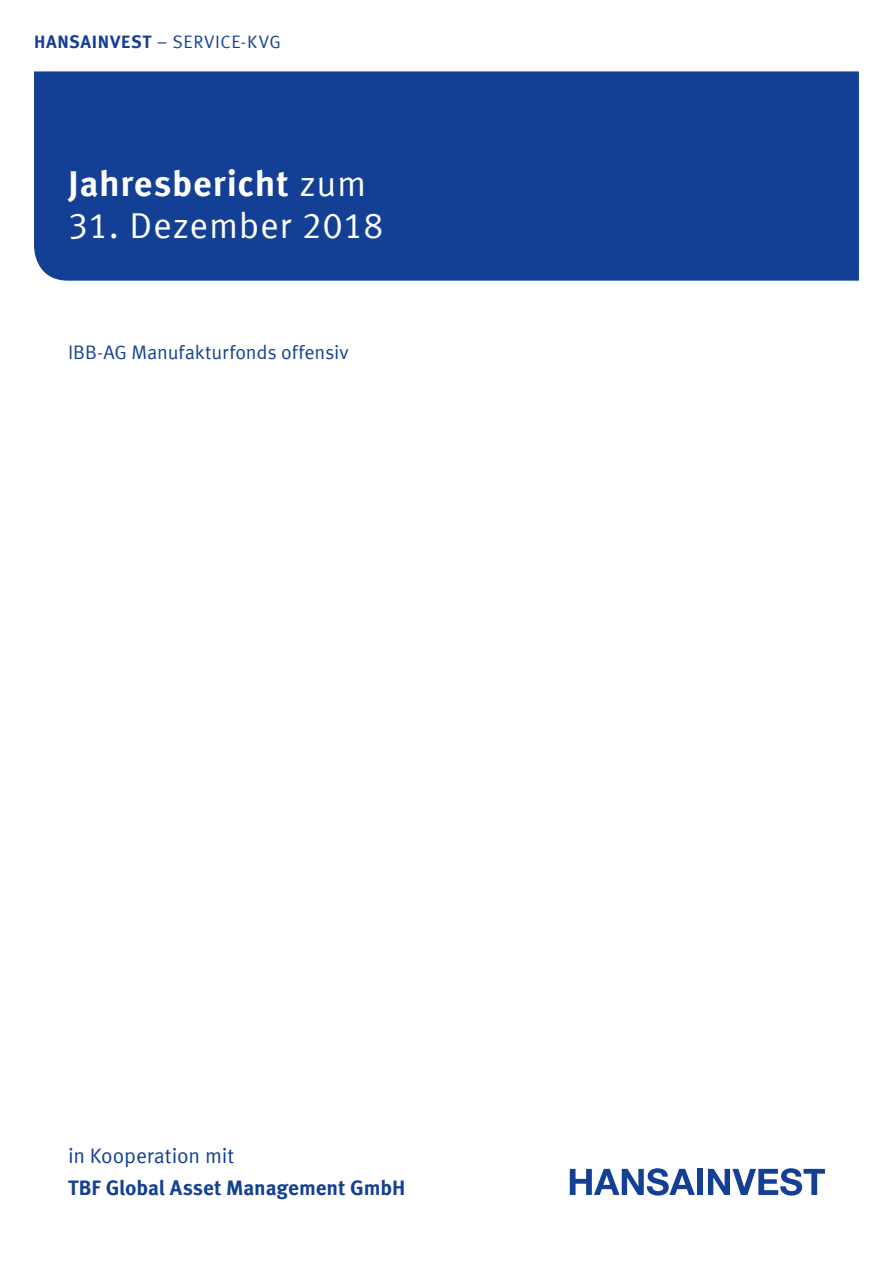
<style>
.page{position:relative;width:893px;height:1263px;background:#fff}
.page>*{position:absolute;margin:0;border:0;box-sizing:border-box;transform-origin:0 0}
.t1{font:700 36px "Meta Offc Pro";letter-spacing:.02em;color:#fff}
.t2{font:36px "Meta Offc Pro Norm";letter-spacing:.015em;color:#fff}
.t3{font:700 21px "Meta Offc Pro";letter-spacing:-.005em;color:#134094}
.t4{font:21px "Meta Offc Pro Norm";letter-spacing:-.005em;color:#134094}
.t5{font:19.5px "Meta Offc Pro Norm";letter-spacing:-.005em;color:#134094}
.t6{font:18px "Meta Offc Pro Norm";letter-spacing:.03em;color:#134094}
.s1{font-family:"Meta Offc Pro";font-weight:700}
.s2{font-family:"Meta Offc Pro Norm";font-weight:400}
</style>
<div class="page">
<div style="left:34px;top:71px;width:825px;height:210px;background:#134094"></div>
<svg style="left:570px;top:1168px;width:125px;height:27px"></svg>
<div style="left:697px;top:1169px;width:6px;height:26px;background:#134094"></div>
<svg style="left:708px;top:1168px;width:117px;height:27px"></svg>
<p class="t6" style="left:34px;top:28px;width:248px"><span class="s1">HANSAINVEST</span> – SERVICE-KVG</p>
<h1 class="t1" style="left:68px;top:155px;width:300px">Jahresbericht <span class="s2">zum</span></h1>
<h1 class="t2" style="left:68px;top:198px;width:317px">31. Dezember 2018</h1>
<p class="t5" style="left:68px;top:338px;width:282px">IBB-AG Manufakturfonds offensiv</p>
<p class="t4" style="left:68px;top:1140px;width:168px">in Kooperation mit</p>
<p class="t3" style="left:68px;top:1171px;width:339px">TBF Global Asset Management GmbH</p>
</div>
